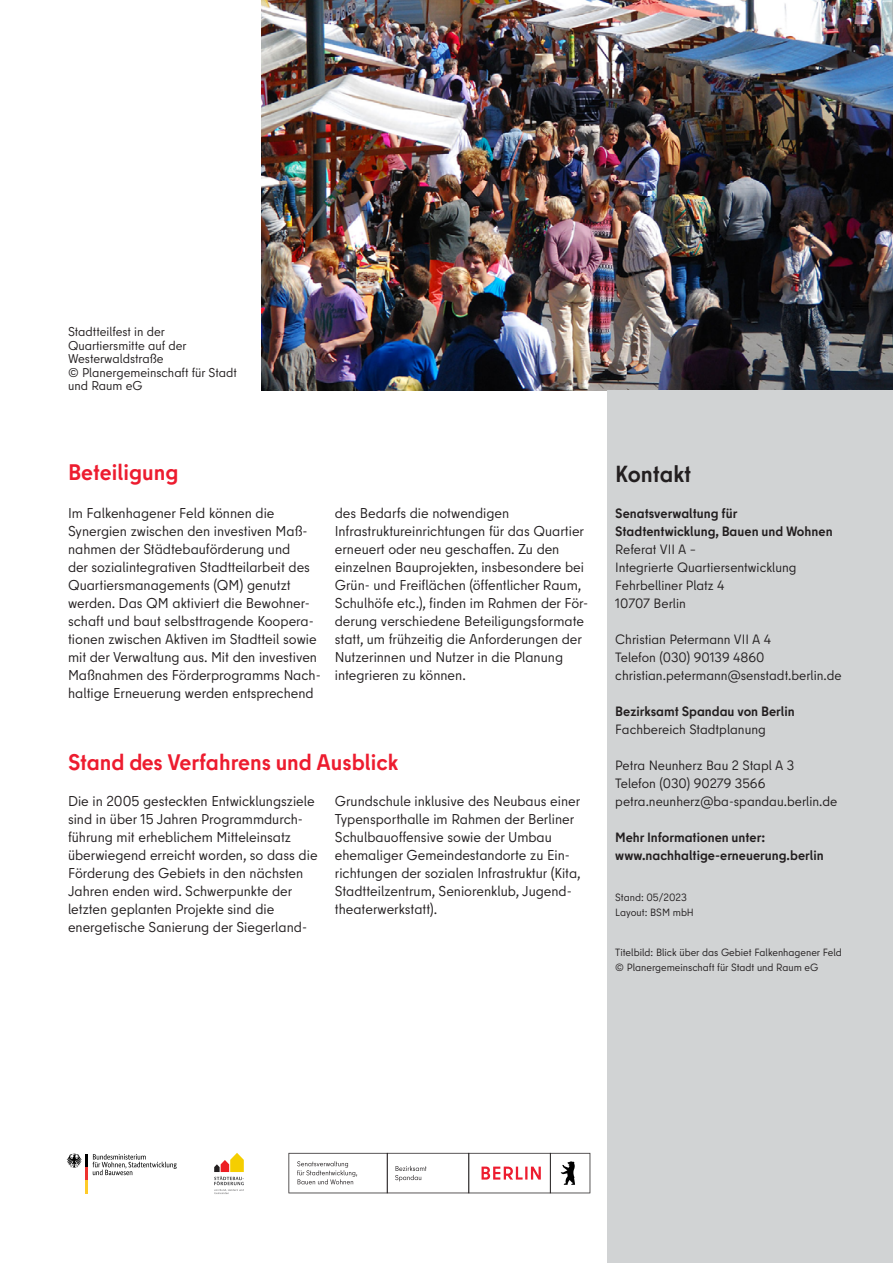
<style>
.page{position:relative;width:893px;height:1263px;background:#fff}
.page>*{position:absolute;margin:0;border:0;box-sizing:border-box;transform-origin:0 0}
.H3-rueckseite{font:700 23.25px "Berlin Type";color:#231f20}
.p-Charakt-Schluessel{font:700 22.5px "Berlin Type";color:#ed1c2f}
.p-Spaltentext_schmal{font:14.25px/18px "Berlin Type";color:#231f20}
.p-kontaktspalte{font:13.5px/18px "Berlin Type";color:#231f20}
.p-kontaktspalte-2{font:700 13.5px/18px "Berlin Type";color:#231f20}
.p-bildunter-grossesBild{font:12.75px/13.5px "Berlin Type";color:#231f20}
.p-kontakt-stand{font:10.5px/15px "Berlin Type";color:#231f20}
.s1{font-weight:700}
.s2{font-weight:400}
</style>
<div class="page">
<img style="left:261px;top:0;width:632px;height:390px">
<div style="left:608px;top:390px;width:285px;height:482px;background:#d1d3d4"></div>
<div style="left:608px;top:838px;width:285px;height:425px;background:#d1d3d4"></div>
<svg style="left:214px;top:1153px;width:30px;height:41px"></svg>
<svg style="left:67px;top:1154px;width:110px;height:39px"></svg>
<svg style="left:288px;top:1153px;width:302px;height:40px"></svg>
<p class="p-bildunter-grossesBild" style="left:68px;top:325px;width:170px">Stadtteilfest in der<br>Quartiersmitte auf der<br>Westerwaldstraße<br>© Planergemeinschaft für Stadt und Raum eG</p>
<p class="p-Charakt-Schluessel" style="left:68px;top:458px;width:112px">Beteiligung</p>
<p class="p-Spaltentext_schmal" style="left:68px;top:504px;width:254px">Im Falkenhagener Feld können die Synergien zwischen den investiven Maß&shy;nahmen der Städtebauförderung und<br>der sozialintegrativen Stadtteilarbeit des Quartiersmanagements (QM) genutzt werden. Das QM aktiviert die Bewohner&shy;schaft und baut selbsttragende Koopera&shy;tionen zwischen Aktiven im Stadtteil sowie mit der Verwaltung aus. Mit den investiven Maßnahmen des Förderprogramms Nach&shy;haltige Erneuerung werden entsprechend</p>
<p class="p-Spaltentext_schmal" style="left:335px;top:504px;width:176px">des Bedarfs die notwendigen</p>
<p class="p-Spaltentext_schmal" style="left:335px;top:522px;width:255px">Infrastruktureinrichtungen für das Quartier erneuert oder neu geschaffen. Zu den einzelnen Bauprojekten, insbesondere bei Grün- und Freiflächen (öffentlicher Raum, Schulhöfe etc.), finden im Rahmen der För&shy;derung verschiedene Beteiligungsformate statt, um frühzeitig die Anforderungen der Nutzerinnen und Nutzer in die Planung integrieren zu können.</p>
<p class="p-Charakt-Schluessel" style="left:68px;top:748px;width:332px">Stand des Verfahrens und Ausblick</p>
<p class="p-Spaltentext_schmal" style="left:68px;top:792px;width:251px">Die in 2005 gesteckten Entwicklungsziele sind in über 15 Jahren Programmdurch&shy;führung mit erheblichem Mitteleinsatz überwiegend erreicht worden, so dass die Förderung des Gebiets in den nächsten Jahren enden wird. Schwerpunkte der letzten geplanten Projekte sind die energetische Sanierung der Siegerland-</p>
<p class="p-Spaltentext_schmal" style="left:335px;top:792px;width:247px">Grundschule inklusive des Neubaus einer Typensporthalle im Rahmen der Berliner Schulbauoffensive sowie der Umbau ehemaliger Gemeindestandorte zu Ein&shy;richtungen der sozialen Infrastruktur (Kita, Stadtteilzentrum, Seniorenklub, Jugend-</p>
<p class="p-Spaltentext_schmal" style="left:335px;top:900px;width:104px">theaterwerkstatt).</p>
<h3 class="H3-rueckseite" style="left:615px;top:459px;width:78px">Kontakt</h3>
<p class="p-kontaktspalte" style="left:615px;top:504px;width:219px"><span class="s1">Senatsverwaltung für<br>Stadtentwicklung, Bauen und Wohnen<br></span>Referat VII A –<br>Integrierte Quartiersentwicklung<br>Fehrbelliner Platz 4<br>10707 Berlin</p>
<p class="p-kontaktspalte" style="left:615px;top:630px;width:228px">Christian Petermann VII A 4<br>Telefon (030) 90139 4860 christian.petermann@senstadt.berlin.de</p>
<p class="p-kontaktspalte-2" style="left:615px;top:702px;width:181px">Bezirksamt Spandau von Berlin<br><span class="s2">Fachbereich Stadtplanung</span></p>
<p class="p-kontaktspalte" style="left:615px;top:756px;width:223px">Petra Neunherz Bau 2 Stapl A 3<br>Telefon (030) 90279 3566 petra.neunherz@ba-spandau.berlin.de</p>
<p class="p-kontaktspalte-2" style="left:615px;top:828px;width:210px">Mehr Informationen unter: www.nachhaltige-erneuerung.berlin</p>
<p class="p-kontakt-stand" style="left:615px;top:889px;width:80px">Stand: 05/2023<br>Layout: BSM mbH</p>
<p class="p-kontakt-stand" style="left:615px;top:945px;width:228px">Titelbild: Blick über das Gebiet Falkenhagener Feld © Planergemeinschaft für Stadt und Raum eG</p>
</div>
